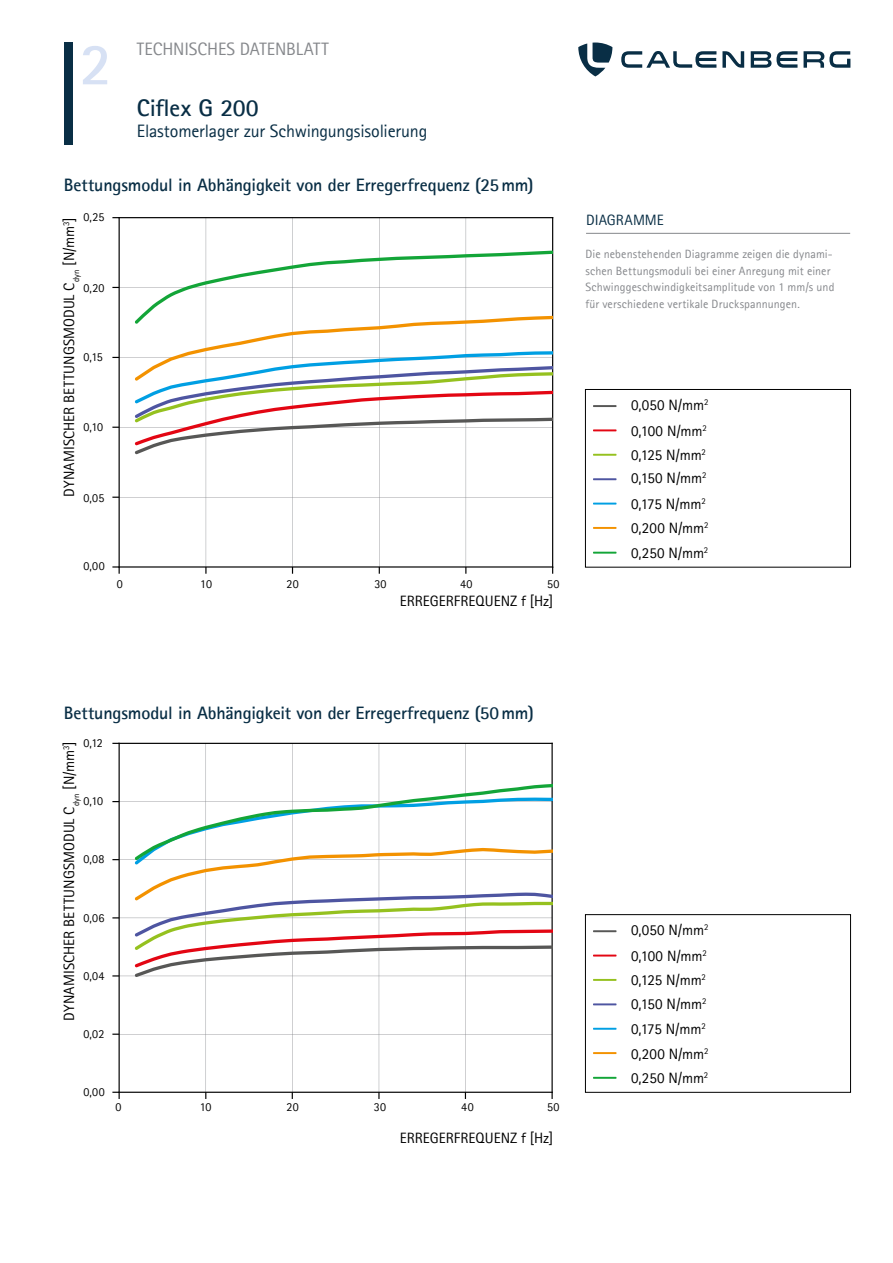
<style>
.page{position:relative;width:893px;height:1263px;background:#fff}
.page>*{position:absolute;margin:0;border:0;box-sizing:border-box;transform-origin:0 0}
.t1{font:700 59.55px "Rotis Sans Serif Pro";color:#d7e1f4}
.t2{font:700 24px "Rotis Sans Serif Pro";letter-spacing:-.005em;color:#092e45}
.t3{font:700 18px "Rotis Sans Serif Pro";letter-spacing:-.01em;color:#092e45}
.t4{font:18px "Rotis Sans Serif Pro";letter-spacing:-.01em;color:#092e45}
.t5{font:18px "Rotis Sans Serif Pro";letter-spacing:-.01em;color:#86888c}
.t6{font:15px "Rotis Sans Serif Pro";color:#000}
.t7{font:15px "Rotis Sans Serif Pro";letter-spacing:.005em;color:#092e45}
.t8{font:12px/16.5px "Rotis Sans Serif Pro";letter-spacing:.01em;color:#86888c}
.t9{font:12px "Rotis Sans Serif Pro";letter-spacing:.015em;color:#000}
</style>
<div class="page">
<div style="left:64px;top:43px;width:8px;height:102px;background:#092e45"></div>
<svg style="left:621px;top:51px;width:229px;height:17px"></svg>
<svg style="left:578px;top:43px;width:34px;height:33px"></svg>
<hr style="left:593px;top:478px;width:23px;height:2px;background:#4e55a1">
<hr style="left:593px;top:1003px;width:23px;height:2px;background:#4e55a1">
<hr style="left:593px;top:405px;width:23px;height:2px;background:#575756">
<hr style="left:593px;top:930px;width:23px;height:2px;background:#575756">
<hr style="left:593px;top:503px;width:23px;height:2px;background:#009fe3">
<hr style="left:593px;top:1028px;width:23px;height:2px;background:#009fe3">
<hr style="left:593px;top:429px;width:23px;height:2px;background:#e30613">
<hr style="left:593px;top:954px;width:23px;height:2px;background:#e30613">
<hr style="left:593px;top:527px;width:23px;height:2px;background:#f39200">
<hr style="left:593px;top:1052px;width:23px;height:2px;background:#f39200">
<hr style="left:593px;top:552px;width:23px;height:2px;background:#13a538">
<hr style="left:593px;top:1077px;width:23px;height:2px;background:#13a538">
<hr style="left:593px;top:454px;width:23px;height:2px;background:#95c11f">
<hr style="left:593px;top:979px;width:23px;height:2px;background:#95c11f">
<hr style="left:586px;top:233px;width:264px;height:1px;background:#86888c">
<div style="left:585px;top:389px;width:266px;height:178px;border:1px solid #000"></div>
<div style="left:585px;top:914px;width:266px;height:179px;border:1px solid #000"></div>
<svg style="left:120px;top:218px;width:432px;height:348px"></svg>
<hr style="left:119px;top:566px;width:434px;height:2px;background:#000">
<hr style="left:119px;top:217px;width:434px;height:1px;background:#000">
<svg style="left:205px;top:567px;width:2px;height:7px"></svg>
<hr style="left:552px;top:217px;width:1px;height:351px;background:#000">
<hr style="left:119px;top:217px;width:1px;height:351px;background:#000">
<svg style="left:112px;top:566px;width:8px;height:8px"></svg>
<svg style="left:135px;top:248px;width:418px;height:206px"></svg>
<svg style="left:120px;top:744px;width:431px;height:348px"></svg>
<hr style="left:119px;top:1092px;width:434px;height:1px;background:#000">
<hr style="left:119px;top:743px;width:434px;height:1px;background:#000">
<svg style="left:551px;top:1093px;width:2px;height:6px"></svg>
<svg style="left:378px;top:1092px;width:2px;height:7px"></svg>
<hr style="left:551px;top:743px;width:2px;height:350px;background:#000">
<hr style="left:119px;top:743px;width:1px;height:350px;background:#000">
<svg style="left:112px;top:1092px;width:8px;height:7px"></svg>
<svg style="left:112px;top:1033px;width:7px;height:2px"></svg>
<svg style="left:135px;top:775px;width:417px;height:202px"></svg>
<h1 class="t1" style="left:80px;top:26px;width:34px">2</h1>
<p class="t5" style="left:137px;top:38px;width:193px">TECHNISCHES DATENBLATT</p>
<h2 class="t2" style="left:137px;top:92px;width:123px">Ciflex G 200</h2>
<p class="t4" style="left:137px;top:121px;width:292px">Elastomerlager zur Schwingungsisolierung</p>
<p class="t3" style="left:64px;top:174px;width:471px">Bettungsmodul in Abhängigkeit von der Erregerfrequenz (25mm)</p>
<p class="t9" style="left:83px;top:210px;width:23px">0,25</p>
<p class="t6" style="left:60px;top:497px;width:281px;rotate:-90deg">DYNAMISCHER BETTUNGSMODUL C<sub>dyn</sub> [N/mm<sup>3</sup>]</p>
<p class="t9" style="left:83px;top:280px;width:23px">0,20</p>
<p class="t9" style="left:83px;top:350px;width:21px">0,15</p>
<p class="t9" style="left:83px;top:420px;width:21px">0,10</p>
<p class="t9" style="left:83px;top:491px;width:23px">0,05</p>
<p class="t9" style="left:83px;top:559px;width:23px">0,00</p>
<p class="t9" style="left:117px;top:576px;width:7px">0</p>
<p class="t9" style="left:200px;top:576px;width:13px">10</p>
<p class="t9" style="left:287px;top:576px;width:14px">20</p>
<p class="t9" style="left:374px;top:576px;width:14px">30</p>
<p class="t9" style="left:460px;top:576px;width:14px">40</p>
<p class="t9" style="left:547px;top:576px;width:14px">50</p>
<p class="t6" style="left:400px;top:592px;width:155px">ERREGERFREQUENZ f [Hz]</p>
<p class="t7" style="left:586px;top:212px;width:79px">DIAGRAMME</p>
<p class="t8" style="left:585px;top:246px;width:250px">Die nebenstehenden Diagramme zeigen die dynami&shy;schen Bettungsmoduli bei einer Anregung mit einer Schwinggeschwindigkeitsamplitude von 1 mm/s und für verschiedene vertikale Druckspannungen.</p>
<p class="t6" style="left:631px;top:396px;width:79px">0,050 N/mm<sup>2</sup></p>
<p class="t6" style="left:631px;top:422px;width:77px">0,100 N/mm<sup>2</sup></p>
<p class="t6" style="left:631px;top:446px;width:76px">0,125 N/mm<sup>2</sup></p>
<p class="t6" style="left:631px;top:469px;width:77px">0,150 N/mm<sup>2</sup></p>
<p class="t6" style="left:631px;top:495px;width:76px">0,175 N/mm<sup>2</sup></p>
<p class="t6" style="left:631px;top:519px;width:79px">0,200 N/mm<sup>2</sup></p>
<p class="t6" style="left:631px;top:544px;width:79px">0,250 N/mm<sup>2</sup></p>
<p class="t3" style="left:64px;top:701px;width:471px">Bettungsmodul in Abhängigkeit von der Erregerfrequenz (50mm)</p>
<p class="t9" style="left:83px;top:736px;width:21px">0,12</p>
<p class="t6" style="left:60px;top:1020px;width:281px;rotate:-90deg">DYNAMISCHER BETTUNGSMODUL C<sub>dyn</sub> [N/mm<sup>3</sup>]</p>
<p class="t9" style="left:83px;top:794px;width:21px">0,10</p>
<p class="t9" style="left:83px;top:851px;width:23px">0,08</p>
<p class="t9" style="left:83px;top:910px;width:23px">0,06</p>
<p class="t9" style="left:83px;top:969px;width:23px">0,04</p>
<p class="t9" style="left:83px;top:1027px;width:23px">0,02</p>
<p class="t9" style="left:83px;top:1085px;width:23px">0,00</p>
<p class="t9" style="left:116px;top:1099px;width:7px">0</p>
<p class="t9" style="left:200px;top:1099px;width:13px">10</p>
<p class="t9" style="left:287px;top:1099px;width:14px">20</p>
<p class="t9" style="left:374px;top:1099px;width:14px">30</p>
<p class="t9" style="left:461px;top:1099px;width:14px">40</p>
<p class="t9" style="left:547px;top:1099px;width:14px">50</p>
<p class="t6" style="left:400px;top:1129px;width:155px">ERREGERFREQUENZ f [Hz]</p>
<p class="t6" style="left:631px;top:921px;width:79px">0,050 N/mm<sup>2</sup></p>
<p class="t6" style="left:631px;top:947px;width:77px">0,100 N/mm<sup>2</sup></p>
<p class="t6" style="left:631px;top:971px;width:76px">0,125 N/mm<sup>2</sup></p>
<p class="t6" style="left:631px;top:995px;width:77px">0,150 N/mm<sup>2</sup></p>
<p class="t6" style="left:631px;top:1020px;width:76px">0,175 N/mm<sup>2</sup></p>
<p class="t6" style="left:631px;top:1045px;width:79px">0,200 N/mm<sup>2</sup></p>
<p class="t6" style="left:631px;top:1069px;width:79px">0,250 N/mm<sup>2</sup></p>
</div>
